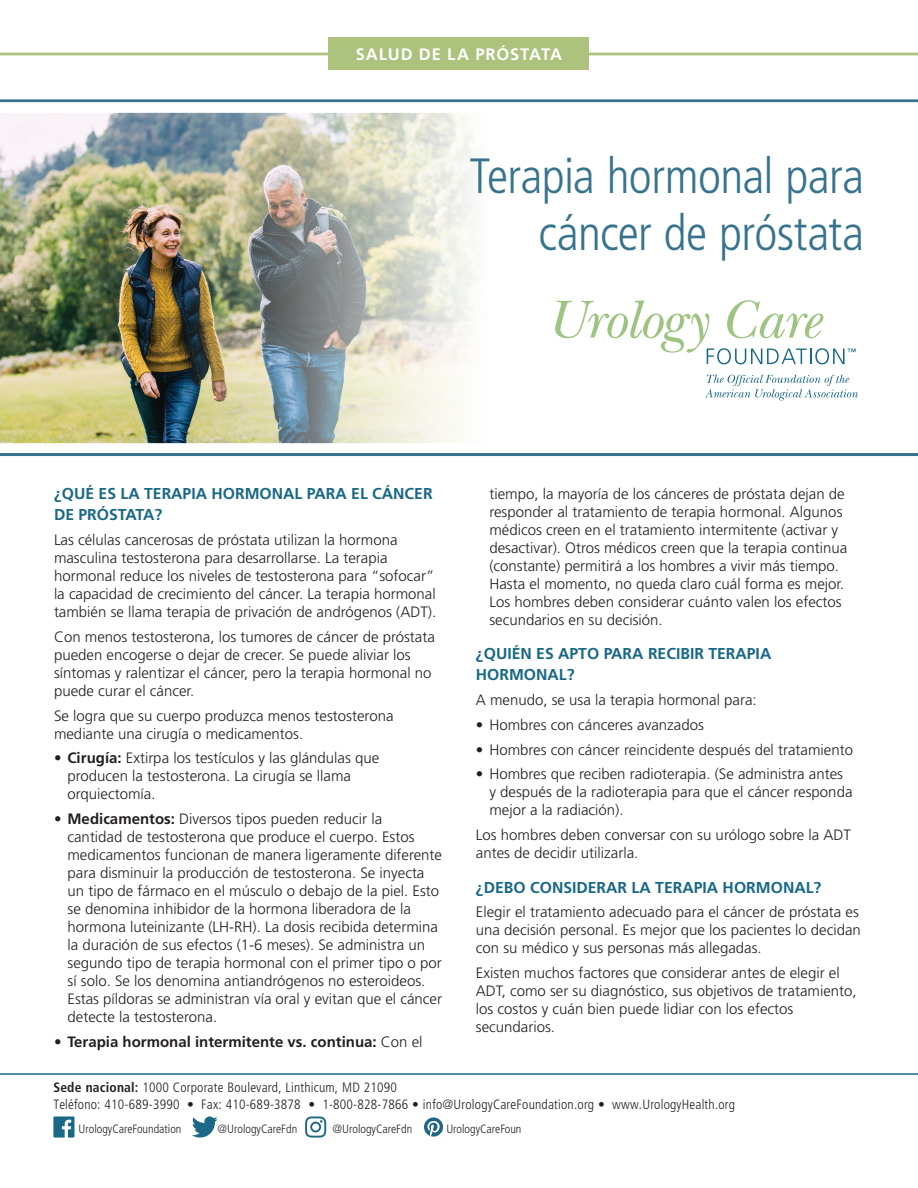
<style>
.page{position:relative;width:918px;height:1188px;background:#fff}
.page>*{position:absolute;margin:0;border:0;box-sizing:border-box;transform-origin:0 0}
.t1{font:300 condensed 49.5px/57px "Frutiger LT Pro";letter-spacing:-.015em;color:#37738d;text-align:right}
.t2{font:700 16.65px "Frutiger LT Pro";letter-spacing:.05em;color:#fff}
.Subhead1{font:700 15.75px/21px "Frutiger LT Pro";color:#186887}
.Bullet_List{font:300 15px/18px "Frutiger LT Pro";color:#231f20}
.Body1{font:300 15px/18px "Frutiger LT Pro";color:#231f20}
.Bullet_List-2{font:700 15px "Frutiger LT Pro";color:#231f20}
.t3{font:300 condensed 13.5px/16.5px "Frutiger LT Pro";letter-spacing:.015em;color:#231f20}
.t4{font:300 condensed 12px "Frutiger LT Pro";color:#231f20}
.s1{font-weight:700}
.s2{font-weight:300}
</style>
<div class="page">
<hr style="left:0;top:1073px;width:918px;height:2px;background:#186887">
<svg style="left:53px;top:1116px;width:21px;height:22px"></svg>
<svg style="left:192px;top:1116px;width:26px;height:22px"></svg>
<svg style="left:305px;top:1116px;width:21px;height:22px"></svg>
<svg style="left:424px;top:1117px;width:19px;height:20px"></svg>
<img style="left:0;top:113px;width:474px;height:330px">
<hr style="left:0;top:99px;width:918px;height:3px;background:#37738d">
<hr style="left:0;top:453px;width:918px;height:3px;background:#37738d">
<hr style="left:0;top:53px;width:918px;height:2px;background:#acc27d">
<div style="left:329px;top:38px;width:260px;height:32px;background:#acc27d"></div>
<svg style="left:705px;top:375px;width:153px;height:26px"></svg>
<svg style="left:555px;top:300px;width:301px;height:64px"></svg>
<p class="t2" style="left:356px;top:44px;width:208px">SALUD DE LA PRÓSTATA</p>
<p class="t1" style="left:470px;top:148px;width:396px">Terapia hormonal para cáncer de próstata</p>
<p class="Subhead1" style="left:54px;top:483px;width:380px">¿QUÉ ES LA TERAPIA HORMONAL PARA EL CÁNCER<br>DE PRÓSTATA?</p>
<p class="Body1" style="left:54px;top:531px;width:384px">Las células cancerosas de próstata utilizan la hormona masculina testosterona para desarrollarse. La terapia hormonal reduce los niveles de testosterona para “sofocar” la capacidad de crecimiento del cáncer. La terapia hormonal también se llama terapia de privación de andrógenos (ADT).</p>
<p class="Body1" style="left:54px;top:628px;width:382px">Con menos testosterona, los tumores de cáncer de próstata pueden encogerse o dejar de crecer. Se puede aliviar los síntomas y ralentizar el cáncer, pero la terapia hormonal no puede curar el cáncer.</p>
<p class="Body1" style="left:54px;top:706px;width:341px">Se logra que su cuerpo produzca menos testosterona mediante una cirugía o medicamentos.</p>
<p class="Bullet_List" style="left:68px;top:749px;width:313px;text-indent:-14px">• <span class="s1">Cirugía:</span> Extirpa los testículos y las glándulas que producen la testosterona. La cirugía se llama orquiectomía.</p>
<p class="Bullet_List" style="left:68px;top:810px;width:376px;text-indent:-14px">• <span class="s1">Medicamentos:</span> Diversos tipos pueden reducir la<br>cantidad de testosterona que produce el cuerpo. Estos medicamentos funcionan de manera ligeramente diferente para disminuir la producción de testosterona. Se inyecta un tipo de fármaco en el músculo o debajo de la piel. Esto se denomina inhibidor de la hormona liberadora de la hormona luteinizante (LH-RH). La dosis recibida determina la duración de sus efectos (1-6 meses). Se administra un segundo tipo de terapia hormonal con el primer tipo o por sí solo. Se los denomina antiandrógenos no esteroideos.<br>Estas píldoras se administran vía oral y evitan que el cáncer detecte la testosterona.</p>
<p class="Bullet_List-2" style="left:54px;top:1033px;width:370px"><span class="s2">•</span> Terapia hormonal intermitente vs. continua: <span class="s2">Con el</span></p>
<p class="Bullet_List" style="left:489px;top:485px;width:359px">tiempo, la mayoría de los cánceres de próstata dejan de responder al tratamiento de terapia hormonal. Algunos médicos creen en el tratamiento intermitente (activar y desactivar). Otros médicos creen que la terapia continua (constante) permitirá a los hombres a vivir más tiempo.<br>Hasta el momento, no queda claro cuál forma es mejor.<br>Los hombres deben considerar cuánto valen los efectos secundarios en su decisión.</p>
<p class="Subhead1" style="left:476px;top:643px;width:297px">¿QUIÉN ES APTO PARA RECIBIR TERAPIA<br>HORMONAL?</p>
<p class="Body1" style="left:476px;top:691px;width:282px">A menudo, se usa la terapia hormonal para:</p>
<p class="Bullet_List" style="left:476px;top:716px;width:229px">• Hombres con cánceres avanzados</p>
<p class="Bullet_List" style="left:476px;top:740px;width:379px">• Hombres con cáncer reincidente después del tratamiento</p>
<p class="Bullet_List" style="left:489px;top:765px;width:365px;text-indent:-14px">• Hombres que reciben radioterapia. (Se administra antes y después de la radioterapia para que el cáncer responda mejor a la radiación).</p>
<p class="Body1" style="left:476px;top:826px;width:377px">Los hombres deben conversar con su urólogo sobre la ADT antes de decidir utilizarla.</p>
<p class="Subhead1" style="left:476px;top:877px;width:347px">¿DEBO CONSIDERAR LA TERAPIA HORMONAL?</p>
<p class="Body1" style="left:476px;top:903px;width:387px">Elegir el tratamiento adecuado para el cáncer de próstata es una decisión personal. Es mejor que los pacientes lo decidan con su médico y sus personas más allegadas.</p>
<p class="Body1" style="left:476px;top:964px;width:382px">Existen muchos factores que considerar antes de elegir el ADT, como ser su diagnóstico, sus objetivos de tratamiento, los costos y cuán bien puede lidiar con los efectos secundarios.</p>
<p class="t3" style="left:53px;top:1079px;width:683px"><span class="s1">Sede nacional:</span> 1000 Corporate Boulevard, Linthicum, MD 21090<br>Teléfono: 410-689-3990 • Fax: 410-689-3878 • 1-800-828-7866 • info@UrologyCareFoundation.org • www.UrologyHealth.org</p>
<p class="t4" style="left:79px;top:1122px;width:104px">UrologyCareFoundation</p>
<p class="t4" style="left:218px;top:1122px;width:81px">@UrologyCareFdn</p>
<p class="t4" style="left:333px;top:1122px;width:81px">@UrologyCareFdn</p>
<p class="t4" style="left:446px;top:1122px;width:77px">UrologyCareFoun</p>
</div>
